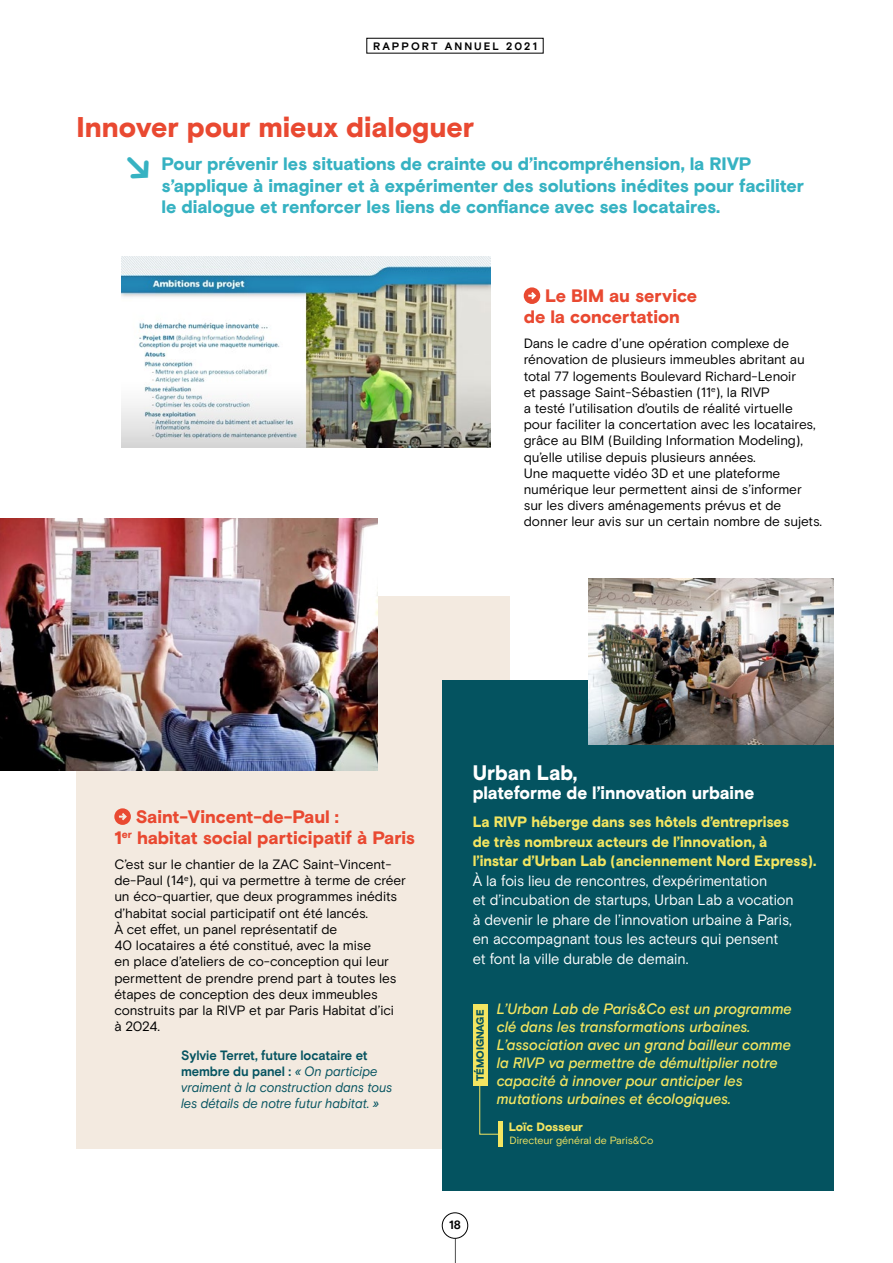
<style>
.page{position:relative;width:893px;height:1263px;background:#fff}
.page>*{position:absolute;margin:0;border:0;box-sizing:border-box;transform-origin:0 0}
.t1{font:900 28.5px "Basis Grotesque Pro";color:#e94931}
.t2{font:900 21px "Basis Grotesque Pro";color:#fff;scale:.96 1}
.t3{font:900 18px/21.6px "Basis Grotesque Pro";letter-spacing:-.005em;color:#36b2c2}
.t4{font:900 18px/21.6px "Basis Grotesque Pro";letter-spacing:-.005em;color:#e94931}
.t5{font:900 18px "Basis Grotesque Pro";letter-spacing:-.005em;color:#fff;scale:.96 1}
.t6{font:italic 500 15px/18px "Basis Grotesque Pro";letter-spacing:-.005em;color:#f3e561;scale:.96 1}
.t7{font:15px/19.5px "Basis Grotesque Pro";letter-spacing:-.005em;color:#fff;scale:.96 1}
.t8{font:900 15px/19.5px "Basis Grotesque Pro";letter-spacing:-.005em;color:#f3e561;scale:.96 1}
.t9{font:13.5px/16.2px "Basis Grotesque Pro";letter-spacing:-.005em;color:#000}
.t10{font:italic 13.5px/16.2px "Basis Grotesque Pro";letter-spacing:-.01em;color:#045360;scale:.95 1}
.t11{font:900 12px "Basis Grotesque Pro";letter-spacing:-.005em;color:#f3e561}
.t12{font:700 12px "Basis Grotesque Pro";color:#000}
.t13{font:700 10.8px "Basis Grotesque Pro";letter-spacing:.19em;color:#000}
.t14{font:10.5px "Basis Grotesque Pro";letter-spacing:-.01em;color:#f3e561}
.t15{font:900 10.5px "Basis Grotesque Pro";letter-spacing:-.01em;color:#045360}
.s1{font-weight:700;font-style:normal}
</style>
<div class="page">
<svg style="left:455px;top:1239px;width:1px;height:24px"></svg>
<div style="left:77px;top:596px;width:433px;height:553px;background:#f3eae0"></div>
<svg style="left:524px;top:287px;width:16px;height:17px"></svg>
<svg style="left:114px;top:808px;width:17px;height:17px"></svg>
<img style="left:122px;top:256px;width:368px;height:192px">
<img style="left:0;top:519px;width:378px;height:251px">
<div style="left:442px;top:680px;width:391px;height:511px;background:#045360"></div>
<svg style="left:479px;top:1086px;width:19px;height:49px"></svg>
<hr style="left:498px;top:1121px;width:4px;height:26px;background:#f3e561">
<div style="left:473px;top:1004px;width:15px;height:82px;background:#f3e561"></div>
<img style="left:589px;top:579px;width:244px;height:165px">
<div style="left:442px;top:1212px;width:26px;height:27px;border:1px solid #000;border-radius:50%"></div>
<p class="t13" style="left:373px;top:39px;width:165px">RAPPORT ANNUEL 2021</p>
<h1 class="t1" style="left:77px;top:111px;width:399px">Innover pour mieux dialoguer</h1>
<h3 class="t3" style="left:162px;top:154px;width:644px">Pour prévenir les situations de crainte ou d’incompréhension, la RIVP s’applique à imaginer et à expérimenter des solutions inédites pour faciliter le dialogue et renforcer les liens de confiance avec ses locataires.</h3>
<h3 class="t4" style="left:524px;top:286px;width:175px;text-indent:21px">Le BIM au service de la concertation</h3>
<p class="t9" style="left:524px;top:336px;width:300px">Dans le cadre d’une opération complexe de rénovation de plusieurs immeubles abritant au total 77 logements Boulevard Richard-Lenoir<br>et passage Saint-Sébastien (11<sup>e</sup>), la RIVP<br>a testé l’utilisation d’outils de réalité virtuelle pour faciliter la concertation avec les locataires, grâce au BIM (Building Information Modeling), qu’elle utilise depuis plusieurs années.<br>Une maquette vidéo 3D et une plateforme numérique leur permettent ainsi de s’informer sur les divers aménagements prévus et de donner leur avis sur un certain nombre de sujets.</p>
<h3 class="t4" style="left:114px;top:807px;width:302px;text-indent:21px">Saint-Vincent-de-Paul :<br>1<sup>er</sup> habitat social participatif à Paris</h3>
<p class="t9" style="left:114px;top:856px;width:293px">C’est sur le chantier de la ZAC Saint-Vincent&shy;de-Paul (14<sup>e</sup>), qui va permettre à terme de créer un éco-quartier, que deux programmes inédits d’habitat social participatif ont été lancés.<br>À cet effet, un panel représentatif de<br>40 locataires a été constitué, avec la mise<br>en place d’ateliers de co-conception qui leur permettent de prendre prend part à toutes les étapes de conception des deux immeubles construits par la RIVP et par Paris Habitat d’ici<br>à 2024.</p>
<p class="t10" style="left:181px;top:1047px;width:224px"><span class="s1">Sylvie Terret, future locataire et membre du panel :</span> « On participe vraiment à la construction dans tous les détails de notre futur habitat. »</p>
<h2 class="t2" style="left:473px;top:760px;width:111px">Urban Lab,</h2>
<h3 class="t5" style="left:473px;top:782px;width:295px">plateforme de l’innovation urbaine</h3>
<p class="t8" style="left:473px;top:813px;width:359px">La RIVP héberge dans ses hôtels d’entreprises<br>de très nombreux acteurs de l’innovation, à l’instar d’Urban Lab (anciennement Nord Express).</p>
<p class="t7" style="left:473px;top:871px;width:336px">À la fois lieu de rencontres, d’expérimentation<br>et d’incubation de startups, Urban Lab a vocation à devenir le phare de l’innovation urbaine à Paris, en accompagnant tous les acteurs qui pensent et font la ville durable de demain.</p>
<p class="t6" style="left:497px;top:1000px;width:309px">L’Urban Lab de Paris&amp;Co est un programme clé dans les transformations urbaines.<br>L’association avec un grand bailleur comme la RIVP va permettre de démultiplier notre capacité à innover pour anticiper les mutations urbaines et écologiques.</p>
<p class="t11" style="left:509px;top:1119px;width:76px">Loïc Dosseur</p>
<p class="t14" style="left:509px;top:1134px;width:146px">Directeur général de Paris&amp;Co</p>
<p class="t15" style="left:474px;top:1081px;width:73px;rotate:-90deg">TÉMOIGNAGE</p>
<p class="t12" style="left:449px;top:1218px;width:13px">18</p>
</div>
